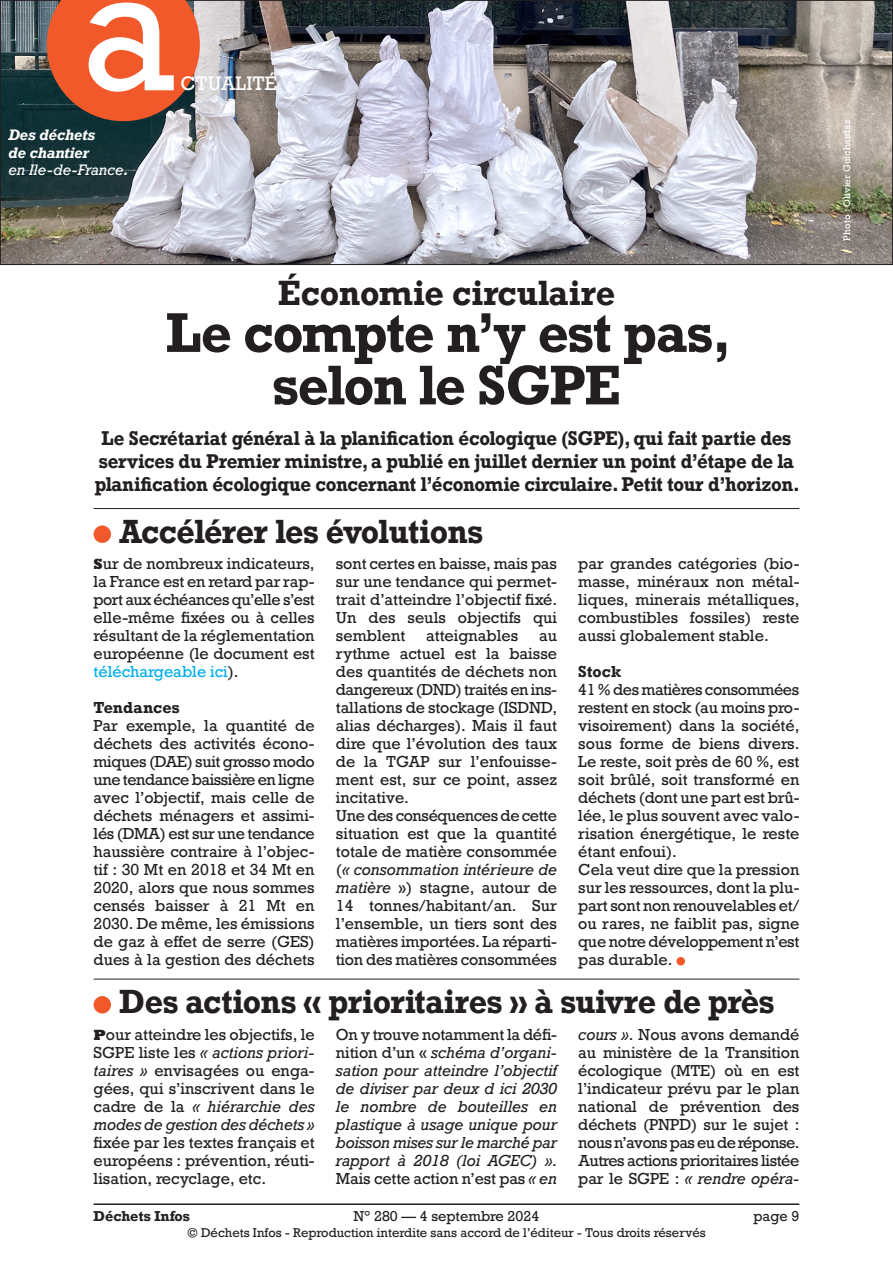
<style>
.page{position:relative;width:893px;height:1263px;background:#fff}
.page>*{position:absolute;margin:0;border:0;box-sizing:border-box;transform-origin:0 0}
.t1{font:166.5px "Rockwell";color:#fff}
.Titre_32{font:700 52.5px/52.5px "Rockwell";letter-spacing:-.03em;color:#231f20;text-align:center;scale:.96 1}
.Titre_32-2{font:700 33px "Rockwell";color:#231f20;scale:.96 1}
.Texte_courant{font:700 31.5px "Rockwell";letter-spacing:-.025em;color:#231f20;scale:.95 1}
.Châpo_12_5pt{font:700 18.75px/23.2px "Rockwell";letter-spacing:-.01em;color:#231f20;text-align:center;scale:.93 1}
.t2{font:18.3px "Rockwell";color:#fff}
.Texte_courant-2{font:15px/18px "Rockwell";color:#231f20;text-align:justify}
.Texte_courant-3{font:italic 15px/18px "Rockwell";letter-spacing:-.015em;color:#231f20;text-align:justify}
.Texte_courant-4{font:700 15px "Rockwell";letter-spacing:.01em;color:#231f20}
.Légende_photo{font:italic 700 14.25px/17.2px "Rockwell";letter-spacing:-.015em;color:#fff}
.t3{font:13.5px "Rockwell";color:#231f20}
.t4{font:700 13.5px "Rockwell";color:#231f20}
.t5{font:12px "Rockwell";color:#231f20}
.Crédit_photo{font:9px "Rockwell";letter-spacing:.015em;color:#fff}
.s1{font-weight:400}
.s2{font-family:"Rockwell Std";font-weight:800}
.s3{color:#00aeef}
.s4{font-style:italic}
.s5{font-style:normal}
</style>
<div class="page">
<hr style="left:94px;top:1203px;width:705px;height:2px;background:#231f20">
<hr style="left:94px;top:508px;width:705px;height:1px;background:#231f20">
<div style="left:94px;top:525px;width:17px;height:18px;background:#f1592a;border-radius:50%"></div>
<div style="left:676px;top:957px;width:9px;height:8px;background:#f1592a;border-radius:50%"></div>
<hr style="left:94px;top:979px;width:705px;height:1px;background:#231f20">
<div style="left:94px;top:996px;width:17px;height:17px;background:#f1592a;border-radius:50%"></div>
<img style="left:2px;top:2px;width:889px;height:261px">
<svg style="left:47px;top:0;width:153px;height:121px;background:#d65932"></svg>
<p class="t1" style="left:80px;top:-73px;width:98px">a</p>
<p class="t2" style="left:180px;top:72px;width:98px">CTUALITÉ</p>
<p class="Légende_photo" style="left:9px;top:126px;width:122px">Des déchets<br>de chantier<br><span class="s1">en Ile-de-France</span>.</p>
<p class="Titre_32-2" style="left:278px;top:271px;width:353px">Économie circulaire</p>
<p class="Titre_32" style="left:166px;top:306px;width:590px">Le compte n’y est pas, selon le SGPE</p>
<p class="Châpo_12_5pt" style="left:95px;top:426px;width:760px">Le Secrétariat général à la planification écologique (SGPE), qui fait partie des services du Premier ministre, a publié en juillet dernier un point d’étape de la planification écologique concernant l’économie circulaire. Petit tour d’horizon.</p>
<p class="Texte_courant" style="left:119px;top:511px;width:384px">Accélérer les évolutions</p>
<p class="Texte_courant-2" style="left:94px;top:555px;width:223px"><span class="s2">S</span>ur de nombreux indicateurs, la France est en retard par rap&shy;port aux échéances qu’elle s’est elle-même fixées ou à celles résultant de la réglementation européenne (le document est <span class="s3">téléchargeable ici</span>).</p>
<p class="Texte_courant-4" style="left:94px;top:698px;width:88px">Tendances</p>
<p class="Texte_courant-2" style="left:94px;top:717px;width:223px">Par exemple, la quantité de déchets des activités écono&shy;miques (DAE) suit grosso modo une tendance baissière en ligne avec l’objectif, mais celle de déchets ménagers et assimi&shy;lés (DMA) est sur une tendance haussière contraire à l’objec&shy;tif : 30 Mt en 2018 et 34 Mt en 2020, alors que nous sommes censés baisser à 21 Mt en 2030. De même, les émissions de gaz à effet de serre (GES) dues à la gestion des déchets</p>
<p class="Texte_courant-2" style="left:578px;top:555px;width:223px">par grandes catégories (bio&shy;masse, minéraux non métal&shy;liques, minerais métalliques, combustibles fossiles) reste aussi globalement stable.</p>
<p class="Texte_courant-4" style="left:578px;top:662px;width:44px">Stock</p>
<p class="Texte_courant-2" style="left:578px;top:681px;width:223px">41 % des matières consommées restent en stock (au moins pro&shy;visoirement) dans la société, sous forme de biens divers.<br>Le reste, soit près de 60 %, est soit brûlé, soit transformé en déchets (dont une part est brû&shy;lée, le plus souvent avec valo&shy;risation énergétique, le reste étant enfoui).</p>
<p class="Texte_courant-2" style="left:578px;top:861px;width:223px">Cela veut dire que la pression sur les ressources, dont la plu&shy;part sont non renouvelables et/ ou rares, ne faiblit pas, signe que notre développement n’est pas durable.</p>
<p class="Texte_courant" style="left:119px;top:982px;width:691px">Des actions « prioritaires » à suivre de près</p>
<p class="Texte_courant-2" style="left:94px;top:1026px;width:223px"><span class="s2">P</span>our atteindre les objectifs, le SGPE liste les <span class="s4">« actions priori&shy;taires »</span> envisagées ou enga&shy;gées, qui s’inscrivent dans le cadre de la <span class="s4">« hiérarchie des modes de gestion des déchets » </span>fixée par les textes français et européens : prévention, réuti&shy;lisation, recyclage, etc.</p>
<p class="Texte_courant-3" style="left:336px;top:1026px;width:223px"><span class="s5">On y trouve notamment la défi&shy;nition d’un «</span> schéma d’organi&shy;sation pour atteindre l’objectif de diviser par deux d ici 2030 le nombre de bouteilles en plastique à usage unique pour boisson mises sur le marché par rapport à 2018 (loi AGEC) »<span class="s5">.<br>Mais cette action n’est pas</span> « en</p>
<p class="Texte_courant-2" style="left:578px;top:1026px;width:223px"><span class="s4">cours »</span>. Nous avons demandé au ministère de la Transition écologique (MTE) où en est l’indicateur prévu par le plan national de prévention des déchets (PNPD) sur le sujet : nous n’avons pas eu de réponse.<br>Autres actions prioritaires listée par le SGPE : <span class="s4">« rendre opéra-</span></p>
<p class="Texte_courant-2" style="left:336px;top:555px;width:223px">sont certes en baisse, mais pas sur une tendance qui permet&shy;trait d’atteindre l’objectif fixé.<br>Un des seuls objectifs qui semblent</p>
<p class="Texte_courant-2" style="left:426px;top:627px;width:94px">atteignables</p>
<p class="Texte_courant-2" style="left:336px;top:627px;width:223px;text-indent:203px">au rythme actuel est la baisse des quantités de déchets non dangereux (DND) traités en ins&shy;tallations de stockage (ISDND, alias décharges). Mais il faut dire que l’évolution des taux de la TGAP sur l’enfouisse&shy;ment est, sur ce point, assez incitative.</p>
<p class="Texte_courant-2" style="left:336px;top:807px;width:223px">Une des conséquences de cette situation est que la quantité totale de matière consommée (<span class="s4">« consommation intérieure de matière</span> ») stagne, autour de 14 tonnes/habitant/an. Sur l’ensemble, un tiers sont des matières importées. La réparti&shy;tion des matières consommées</p>
<p class="t4" style="left:94px;top:1207px;width:98px">Déchets Infos</p>
<p class="t3" style="left:354px;top:1207px;width:187px">N° 280 — 4 septembre 2024</p>
<p class="t3" style="left:753px;top:1207px;width:48px">page 9</p>
<p class="t5" style="left:187px;top:1225px;width:520px">© Déchets Infos - Reproduction interdite sans accord de l’éditeur - Tous droits réservés</p>
<p class="Crédit_photo" style="left:841px;top:241px;width:122px;rotate:-90deg">Photo : Olivier Guichardaz</p>
</div>
